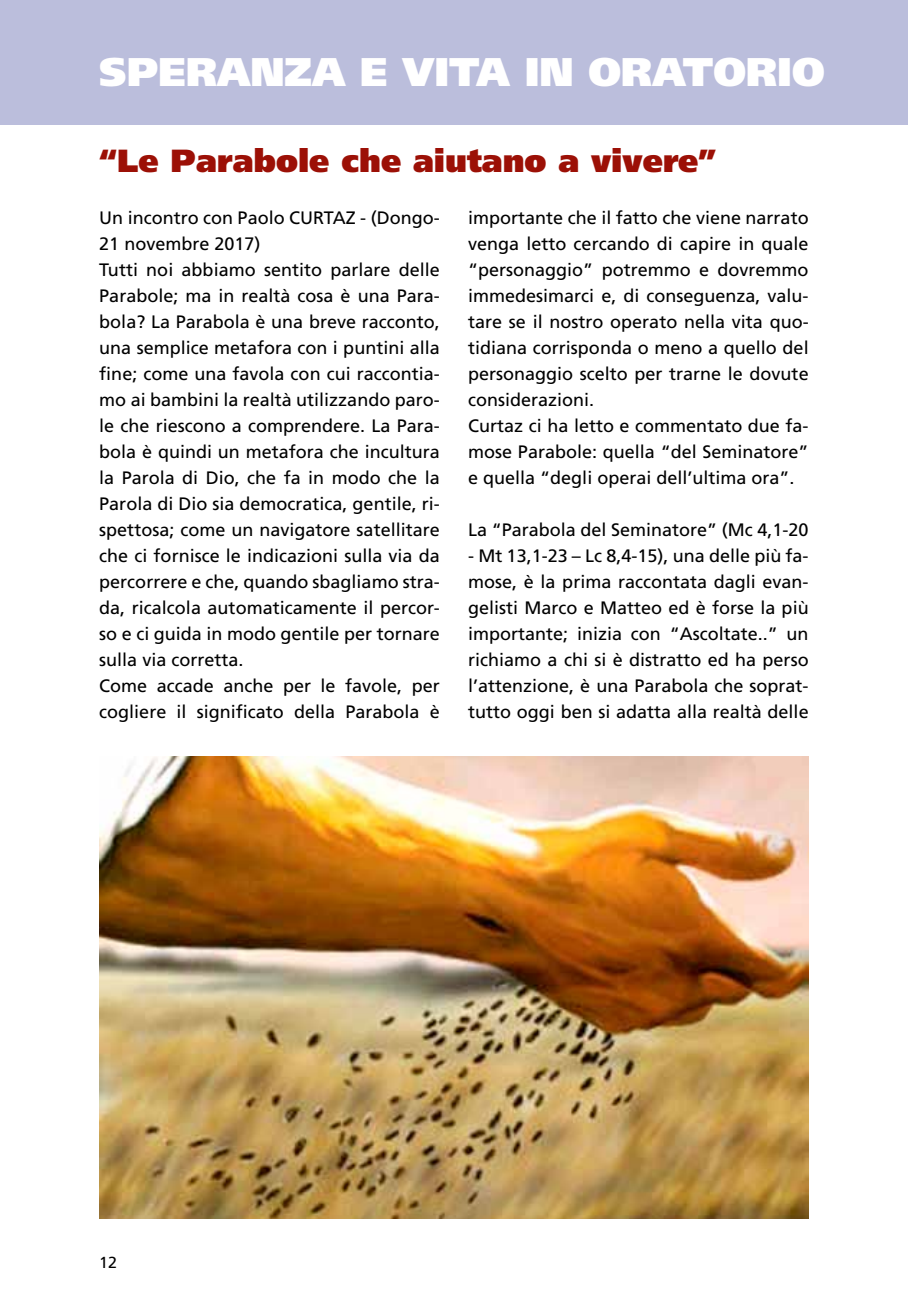
<style>
.page{position:relative;width:908px;height:1304px;background:#fff}
.page>*{position:absolute;margin:0;border:0;box-sizing:border-box;transform-origin:0 0}
.t1{font:900 40px "Frutiger";color:#fff}
.t2{font:900 32px "Frutiger";color:#9c1006}
.t3{font:18px/26px "Frutiger";color:#000}
.t4{font:16px "Frutiger";color:#000}
</style>
<div class="page">
<div style="left:0;top:0;width:907px;height:125px;background:#bbbedc"></div>
<img style="left:99px;top:757px;width:709px;height:462px">
<h1 class="t1" style="left:99px;top:48px;width:726px">speranza e vita in oratorio</h1>
<h2 class="t2" style="left:99px;top:141px;width:618px">“Le Parabole che aiutano a vivere”</h2>
<p class="t3" style="left:99px;top:204px;width:202px">U n incontro con Paolo CURTA</p>
<p class="t3" style="left:346px;top:204px;width:95px">Z - (Dongo-</p>
<p class="t3" style="left:99px;top:230px;width:342px">21 novembre 2017)<br>Tutti noi abbiamo sentito parlare delle Parabole; ma in realtà cosa è una Para&shy;bola? La Parabola è una breve racconto, una semplice metafora con i puntini alla fine; come una favola con cui raccontia&shy;mo ai bambini la realtà utilizzando paro&shy;le che riescono a comprendere. La Para&shy;bola è quindi un metafora che incultura la Parola di Dio, che fa in modo che la Parola di Dio sia democratica, gentile, ri&shy;spettosa; come un navigatore satellitare che ci fornisce le indicazioni sulla via da percorrere e che, quando sbagliamo stra&shy;da, ricalcola automaticamente il percor&shy;so e ci guida in modo gentile per tornare sulla via corretta.<br>Come accade anche per le favole, per cogliere il significato della Parabola è</p>
<p class="t3" style="left:468px;top:204px;width:342px">importante che il fatto che viene narrato venga letto cercando di capire in quale “personaggio” potremmo e dovremmo immedesimarci e, di conseguenza, valu&shy;tare se il nostro operato nella vita quo&shy;tidiana corrisponda o meno a quello del personaggio scelto per trarne le dovute considerazioni.<br>Curtaz ci ha letto e commentato due fa&shy;mose Parabole: quella “del Seminatore” e quella “degli operai dell’ultima ora”.</p>
<p class="t3" style="left:468px;top:516px;width:342px">La “Parabola del Seminatore” (Mc 4,1-20</p>
<p class="t3" style="left:468px;top:542px;width:342px;text-align:justify">- Mt 13,1-23 – Lc 8,4-15), una delle più fa&shy;mose, è la prima raccontata dagli evan&shy;gelisti Marco e Matteo ed è forse la più importante; inizia con “Ascoltate..” un richiamo a chi si è distratto ed ha perso l’attenzione, è una Parabola che soprat&shy;tutto oggi ben si adatta alla realtà delle</p>
<p class="t4" style="left:99px;top:1253px;width:19px">12</p>
</div>
